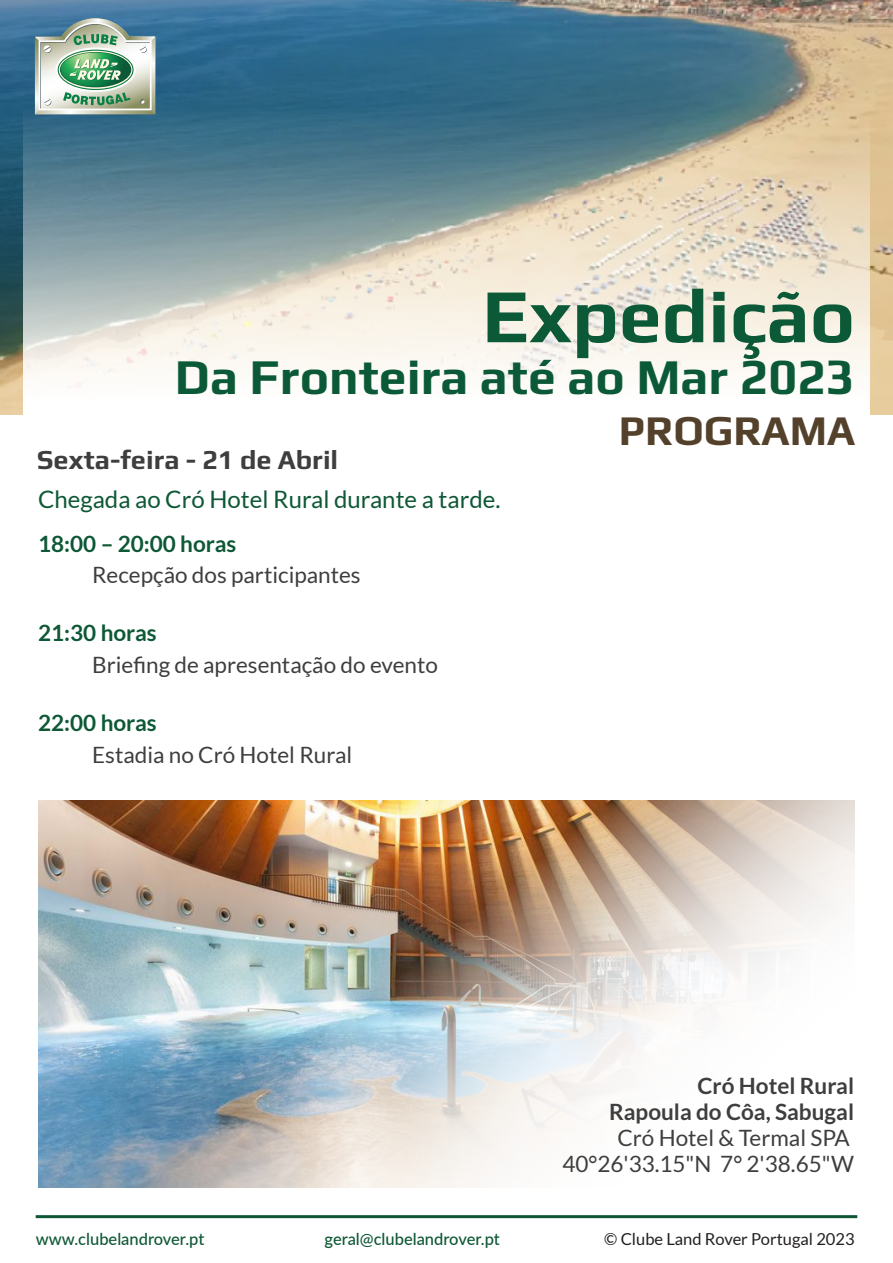
<style>
.page{position:relative;width:893px;height:1263px;background:#fff}
.page>*{position:absolute;margin:0;border:0;box-sizing:border-box;transform-origin:0 0}
.t1{font:700 76.5px "Play";color:#0b5937}
.t2{font:700 49.65px "Play";color:#0b5937}
.t3{font:700 42px "Play";color:#54412c}
.t4{font:700 27px "Play";color:#3e3e3f}
.t5{font:24px "Lato";color:#0e5836}
.t6{font:22.5px/26.1px "Lato";color:#3e3e3f;text-align:right}
.t7{font:700 22.5px "Lato";color:#0e5836}
.t8{font:700 22.5px/26.1px "Lato";color:#3e3e3f;text-align:right}
.t9{font:500 16.5px "Lato";color:#0e5836}
.t10{font:16.5px "Lato";color:#231f20}
</style>
<div class="page">
<img style="left:0;top:0;width:893px;height:415px">
<svg style="left:23px;top:83px;width:847px;height:332px"></svg>
<svg style="left:35px;top:18px;width:120px;height:96px"></svg>
<hr style="left:36px;top:1215px;width:821px;height:3px;background:#0e5836">
<img style="left:38px;top:800px;width:816px;height:388px">
<h1 class="t1" style="left:482px;top:262px;width:374px">Expedição</h1>
<h2 class="t2" style="left:175px;top:341px;width:682px">Da Fronteira até ao Mar 2023</h2>
<h3 class="t3" style="left:619px;top:401px;width:238px">PROGRAMA</h3>
<p class="t4" style="left:37px;top:440px;width:303px">Sexta-feira - 21 de Abril</p>
<p class="t5" style="left:38px;top:486px;width:464px">Chegada ao Cró Hotel Rural durante a tarde.</p>
<p class="t7" style="left:38px;top:531px;width:200px">18:00 – 20:00 horas</p>
<p class="t6" style="left:92px;top:562px;width:270px">Recepção dos participantes</p>
<p class="t7" style="left:38px;top:620px;width:120px">21:30 horas</p>
<p class="t6" style="left:92px;top:651px;width:347px">Briefing de apresentação do evento</p>
<p class="t7" style="left:38px;top:710px;width:120px">22:00 horas</p>
<p class="t6" style="left:92px;top:741px;width:262px">Estadia no Cró Hotel Rural</p>
<p class="t8" style="left:609px;top:1072px;width:246px">Cró Hotel Rural<br>Rapoula do Côa, Sabugal</p>
<p class="t6" style="left:562px;top:1125px;width:293px">Cró Hotel &amp; Termal SPA<br>40°26'33.15"N 7° 2'38.65"W</p>
<p class="t9" style="left:36px;top:1226px;width:170px">www.clubelandrover.pt</p>
<p class="t9" style="left:325px;top:1226px;width:177px">geral@clubelandrover.pt</p>
<p class="t10" style="left:604px;top:1229px;width:252px">© Clube Land Rover Portugal 2023</p>
</div>
